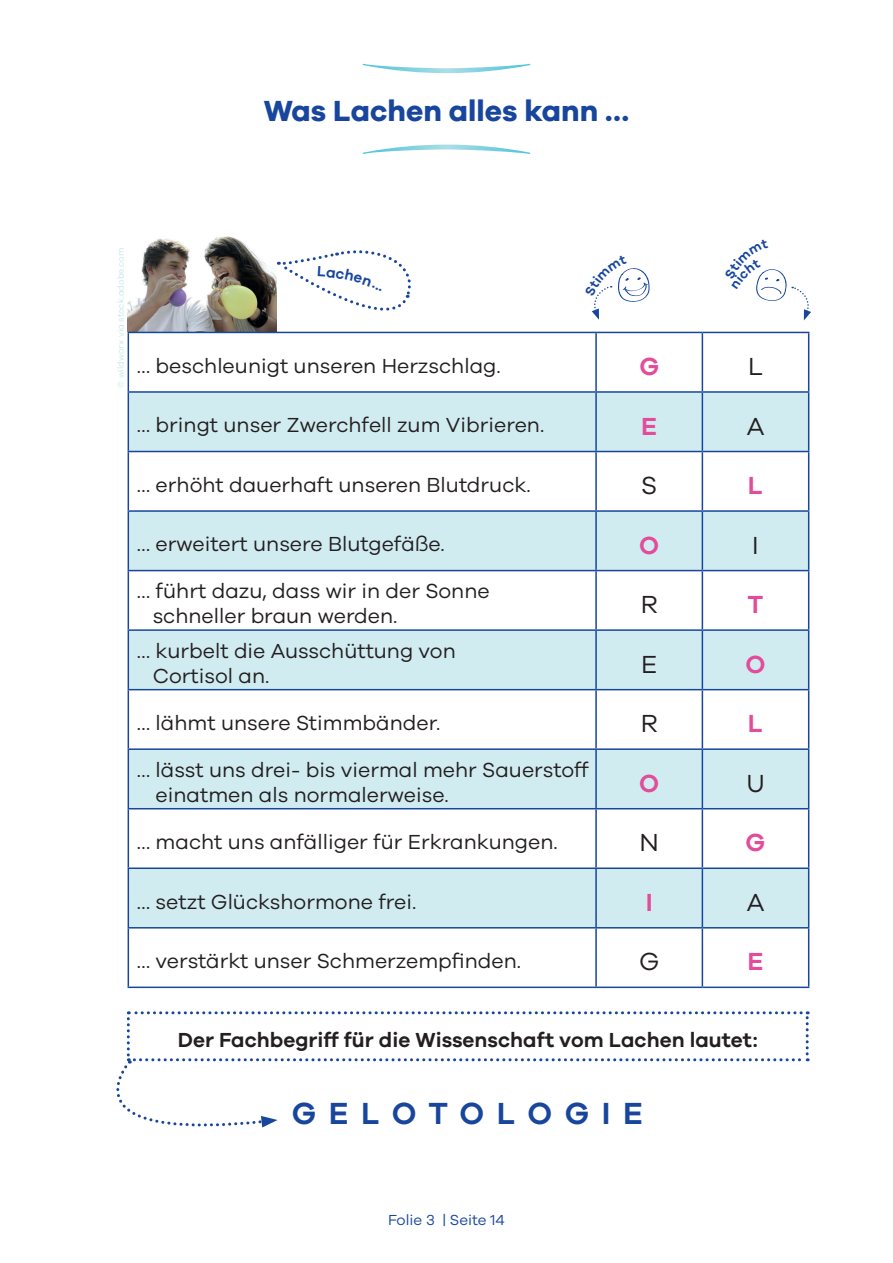
<style>
.page{position:relative;width:893px;height:1263px;background:#fff}
.page>*{position:absolute;margin:0;border:0;box-sizing:border-box;transform-origin:0 0}
.F__Lösungen{font:600 31.5px "Galano Grotesque";letter-spacing:.4em;color:#18469d}
.LI__Musterseite_Tite{font:700 30px "Galano Grotesque";color:#18469d}
.F__Lösungen-2{font:600 25.5px "Galano Grotesque";color:#e34b9b}
.F__falsche_Antworten{font:25.5px "Galano Grotesque";color:#231f20}
.F__Copy_linksbündig{font:21px/25.2px "Galano Grotesque";color:#231f20}
.F__Copy_zentriert{font:600 21px "Galano Grotesque";color:#231f20}
.Seitenzahl{font:15px "Galano Grotesque";color:#18469d}
.Copyright_Bilder{font:9px "Galano Grotesque";color:#c6e8ee}
</style>
<div class="page">
<img style="left:363px;top:64px;width:167px;height:9px">
<img style="left:363px;top:145px;width:167px;height:9px">
<img style="left:128px;top:236px;width:148px;height:96px">
<svg style="left:129px;top:393px;width:679px;height:534px;fill:#d1ecf1"></svg>
<hr style="left:128px;top:332px;width:468px;height:1px;background:#18469d">
<hr style="left:128px;top:333px;width:1px;height:58px;background:#18469d">
<hr style="left:596px;top:332px;width:106px;height:1px;background:#18469d">
<hr style="left:595px;top:333px;width:2px;height:58px;background:#18469d">
<hr style="left:702px;top:332px;width:107px;height:1px;background:#18469d">
<hr style="left:702px;top:333px;width:1px;height:58px;background:#18469d">
<hr style="left:808px;top:333px;width:1px;height:58px;background:#18469d">
<hr style="left:128px;top:391px;width:468px;height:2px;background:#18469d">
<hr style="left:128px;top:393px;width:1px;height:58px;background:#18469d">
<hr style="left:596px;top:391px;width:106px;height:2px;background:#18469d">
<hr style="left:595px;top:393px;width:2px;height:58px;background:#18469d">
<hr style="left:702px;top:391px;width:107px;height:2px;background:#18469d">
<hr style="left:702px;top:393px;width:1px;height:58px;background:#18469d">
<hr style="left:808px;top:393px;width:1px;height:58px;background:#18469d">
<hr style="left:128px;top:451px;width:468px;height:1px;background:#18469d">
<hr style="left:128px;top:452px;width:1px;height:58px;background:#18469d">
<hr style="left:596px;top:451px;width:106px;height:1px;background:#18469d">
<hr style="left:595px;top:452px;width:2px;height:58px;background:#18469d">
<hr style="left:702px;top:451px;width:107px;height:1px;background:#18469d">
<hr style="left:702px;top:452px;width:1px;height:58px;background:#18469d">
<hr style="left:808px;top:452px;width:1px;height:58px;background:#18469d">
<hr style="left:128px;top:510px;width:468px;height:2px;background:#18469d">
<hr style="left:128px;top:512px;width:1px;height:58px;background:#18469d">
<hr style="left:596px;top:510px;width:106px;height:2px;background:#18469d">
<hr style="left:595px;top:512px;width:2px;height:58px;background:#18469d">
<hr style="left:702px;top:510px;width:107px;height:2px;background:#18469d">
<hr style="left:702px;top:512px;width:1px;height:58px;background:#18469d">
<hr style="left:808px;top:512px;width:1px;height:58px;background:#18469d">
<hr style="left:128px;top:570px;width:468px;height:1px;background:#18469d">
<hr style="left:128px;top:571px;width:1px;height:58px;background:#18469d">
<hr style="left:596px;top:570px;width:106px;height:1px;background:#18469d">
<hr style="left:595px;top:571px;width:2px;height:58px;background:#18469d">
<hr style="left:702px;top:570px;width:107px;height:1px;background:#18469d">
<hr style="left:702px;top:571px;width:1px;height:58px;background:#18469d">
<hr style="left:808px;top:571px;width:1px;height:58px;background:#18469d">
<hr style="left:128px;top:629px;width:468px;height:2px;background:#18469d">
<hr style="left:128px;top:631px;width:1px;height:58px;background:#18469d">
<hr style="left:596px;top:629px;width:106px;height:2px;background:#18469d">
<hr style="left:595px;top:631px;width:2px;height:58px;background:#18469d">
<hr style="left:702px;top:629px;width:107px;height:2px;background:#18469d">
<hr style="left:702px;top:631px;width:1px;height:58px;background:#18469d">
<hr style="left:808px;top:631px;width:1px;height:58px;background:#18469d">
<hr style="left:128px;top:689px;width:468px;height:1px;background:#18469d">
<hr style="left:128px;top:690px;width:1px;height:58px;background:#18469d">
<hr style="left:596px;top:689px;width:106px;height:1px;background:#18469d">
<hr style="left:595px;top:690px;width:2px;height:58px;background:#18469d">
<hr style="left:702px;top:689px;width:107px;height:1px;background:#18469d">
<hr style="left:702px;top:690px;width:1px;height:58px;background:#18469d">
<hr style="left:808px;top:690px;width:1px;height:58px;background:#18469d">
<hr style="left:128px;top:748px;width:468px;height:2px;background:#18469d">
<hr style="left:128px;top:750px;width:1px;height:58px;background:#18469d">
<hr style="left:596px;top:748px;width:106px;height:2px;background:#18469d">
<hr style="left:595px;top:750px;width:2px;height:58px;background:#18469d">
<hr style="left:702px;top:748px;width:107px;height:2px;background:#18469d">
<hr style="left:702px;top:750px;width:1px;height:58px;background:#18469d">
<hr style="left:808px;top:750px;width:1px;height:58px;background:#18469d">
<hr style="left:128px;top:808px;width:468px;height:1px;background:#18469d">
<hr style="left:128px;top:809px;width:1px;height:58px;background:#18469d">
<hr style="left:596px;top:808px;width:106px;height:1px;background:#18469d">
<hr style="left:595px;top:809px;width:2px;height:58px;background:#18469d">
<hr style="left:702px;top:808px;width:107px;height:1px;background:#18469d">
<hr style="left:702px;top:809px;width:1px;height:58px;background:#18469d">
<hr style="left:808px;top:809px;width:1px;height:58px;background:#18469d">
<hr style="left:128px;top:867px;width:468px;height:2px;background:#18469d">
<hr style="left:128px;top:869px;width:1px;height:58px;background:#18469d">
<hr style="left:596px;top:867px;width:106px;height:2px;background:#18469d">
<hr style="left:595px;top:869px;width:2px;height:58px;background:#18469d">
<hr style="left:702px;top:867px;width:107px;height:2px;background:#18469d">
<hr style="left:702px;top:869px;width:1px;height:58px;background:#18469d">
<hr style="left:808px;top:869px;width:1px;height:58px;background:#18469d">
<hr style="left:128px;top:927px;width:468px;height:1px;background:#18469d">
<hr style="left:128px;top:928px;width:1px;height:58px;background:#18469d">
<hr style="left:596px;top:927px;width:106px;height:1px;background:#18469d">
<hr style="left:595px;top:928px;width:2px;height:58px;background:#18469d">
<hr style="left:702px;top:927px;width:107px;height:1px;background:#18469d">
<hr style="left:702px;top:928px;width:1px;height:58px;background:#18469d">
<hr style="left:808px;top:928px;width:1px;height:58px;background:#18469d">
<hr style="left:128px;top:986px;width:468px;height:2px;background:#18469d">
<hr style="left:596px;top:986px;width:106px;height:2px;background:#18469d">
<hr style="left:702px;top:986px;width:107px;height:2px;background:#18469d">
<svg style="left:116px;top:1011px;width:693px;height:117px"></svg>
<svg style="left:591px;top:268px;width:59px;height:52px"></svg>
<svg style="left:756px;top:269px;width:55px;height:51px"></svg>
<svg style="left:277px;top:250px;width:143px;height:84px"></svg>
<p class="LI__Musterseite_Tite" style="left:264px;top:92px;width:367px">Was Lachen alles kann …</p>
<p class="Copyright_Bilder" style="left:115px;top:388px;width:142px;rotate:-90deg">© wildworx via stock.adobe.com</p>
<p class="F__Copy_linksbündig" style="left:137px;top:352px;width:365px">… beschleunigt unseren Herzschlag.</p>
<p class="F__Lösungen-2" style="left:639px;top:351px;width:21px">G</p>
<p class="F__falsche_Antworten" style="left:748px;top:351px;width:16px">L</p>
<p class="F__Copy_linksbündig" style="left:137px;top:412px;width:409px">… bringt unser Zwerchfell zum Vibrieren.</p>
<p class="F__Lösungen-2" style="left:641px;top:410px;width:18px">E</p>
<p class="F__falsche_Antworten" style="left:747px;top:411px;width:19px">A</p>
<p class="F__Copy_linksbündig" style="left:137px;top:471px;width:395px">… erhöht dauerhaft unseren Blutdruck.</p>
<p class="F__falsche_Antworten" style="left:641px;top:470px;width:17px">S</p>
<p class="F__Lösungen-2" style="left:748px;top:470px;width:17px">L</p>
<p class="F__Copy_linksbündig" style="left:137px;top:531px;width:310px">… erweitert unsere Blutgefäße.</p>
<p class="F__Lösungen-2" style="left:639px;top:529px;width:22px">O</p>
<p class="F__falsche_Antworten" style="left:752px;top:530px;width:8px">I</p>
<p class="F__Copy_linksbündig" style="left:153px;top:578px;width:339px;text-indent:-16px">… führt dazu, dass wir in der Sonne schneller braun werden.</p>
<p class="F__falsche_Antworten" style="left:641px;top:589px;width:19px">R</p>
<p class="F__Lösungen-2" style="left:748px;top:589px;width:17px">T</p>
<p class="F__Copy_linksbündig" style="left:153px;top:637px;width:305px;text-indent:-16px">… kurbelt die Ausschüttung von<br>Cortisol an.</p>
<p class="F__falsche_Antworten" style="left:641px;top:649px;width:18px">E</p>
<p class="F__Lösungen-2" style="left:745px;top:648px;width:22px">O</p>
<p class="F__Copy_linksbündig" style="left:137px;top:710px;width:305px">… lähmt unsere Stimmbänder.</p>
<p class="F__falsche_Antworten" style="left:641px;top:708px;width:19px">R</p>
<p class="F__Lösungen-2" style="left:748px;top:708px;width:17px">L</p>
<p class="F__Copy_linksbündig" style="left:156px;top:756px;width:434px;text-indent:-19px">… lässt uns drei- bis viermal mehr Sauerstoff einatmen als normalerweise.</p>
<p class="F__Lösungen-2" style="left:639px;top:768px;width:22px">O</p>
<p class="F__falsche_Antworten" style="left:746px;top:768px;width:20px">U</p>
<p class="F__Copy_linksbündig" style="left:137px;top:829px;width:422px">… macht uns anfälliger für Erkrankungen.</p>
<p class="F__falsche_Antworten" style="left:639px;top:827px;width:21px">N</p>
<p class="F__Lösungen-2" style="left:746px;top:827px;width:21px">G</p>
<p class="F__Copy_linksbündig" style="left:137px;top:888px;width:281px">… setzt Glückshormone frei.</p>
<p class="F__Lösungen-2" style="left:646px;top:887px;width:9px">I</p>
<p class="F__falsche_Antworten" style="left:747px;top:887px;width:19px">A</p>
<p class="F__Copy_linksbündig" style="left:137px;top:948px;width:386px">… verstärkt unser Schmerzempfinden.</p>
<p class="F__falsche_Antworten" style="left:639px;top:946px;width:22px">G</p>
<p class="F__Lösungen-2" style="left:747px;top:946px;width:18px">E</p>
<p class="F__Copy_zentriert" style="left:178px;top:1027px;width:581px">Der Fachbegriff für die Wissenschaft vom Lachen lautet:</p>
<p class="F__Lösungen" style="left:292px;top:1094px;width:353px">GELOTOLOGIE</p>
<p class="Seitenzahl" style="left:388px;top:1211px;width:118px">Folie 3 | Seite 14</p>
</div>
